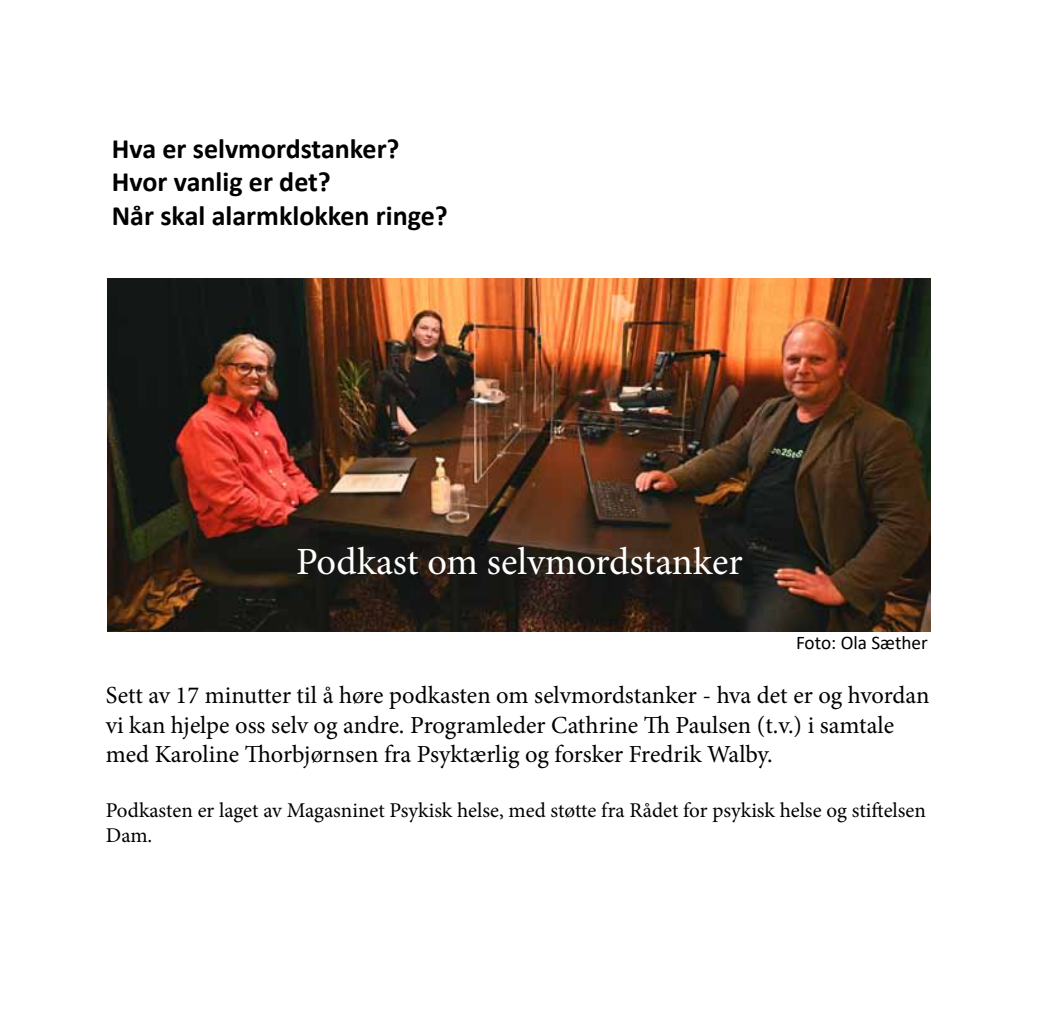
<style>
.page{position:relative;width:1042px;height:1025px;background:#fff}
.page>*{position:absolute;margin:0;border:0;box-sizing:border-box;transform-origin:0 0}
.t1{font:38.5px "Minion Pro";letter-spacing:-.005em;color:#fff}
.t2{font:700 28px/33.6px "Calibri";color:#000}
.t3{font:24.5px/29.4px "Minion Pro";color:#000}
.t4{font:21px/25.2px "Minion Pro";color:#000}
.t5{font:19.25px "Calibri";color:#000}
</style>
<div class="page">
<img style="left:107px;top:278px;width:823px;height:352px">
<p class="t2" style="left:112px;top:131px;width:337px">Hva er selvmordstanker?<br>Hvor vanlig er det?<br>Når skal alarmklokken ringe?</p>
<h1 class="t1" style="left:296px;top:536px;width:448px">Podkast om selvmordstanker</h1>
<p class="t5" style="left:796px;top:629px;width:133px">Foto: Ola Sæther</p>
<p class="t3" style="left:106px;top:680px;width:825px">Sett av 17 minutter til å høre podkasten om selvmordstanker - hva det er og hvordan vi kan hjelpe oss selv og andre. Programleder Cathrine Th Paulsen (t.v.) i samtale med Karoline Thorbjørnsen fra Psyktærlig og forsker Fredrik Walby.</p>
<p class="t4" style="left:106px;top:797px;width:822px">Podkasten er laget av Magasninet Psykisk helse, med støtte fra Rådet for psykisk helse og stiftelsen<br>Dam.</p>
</div>
